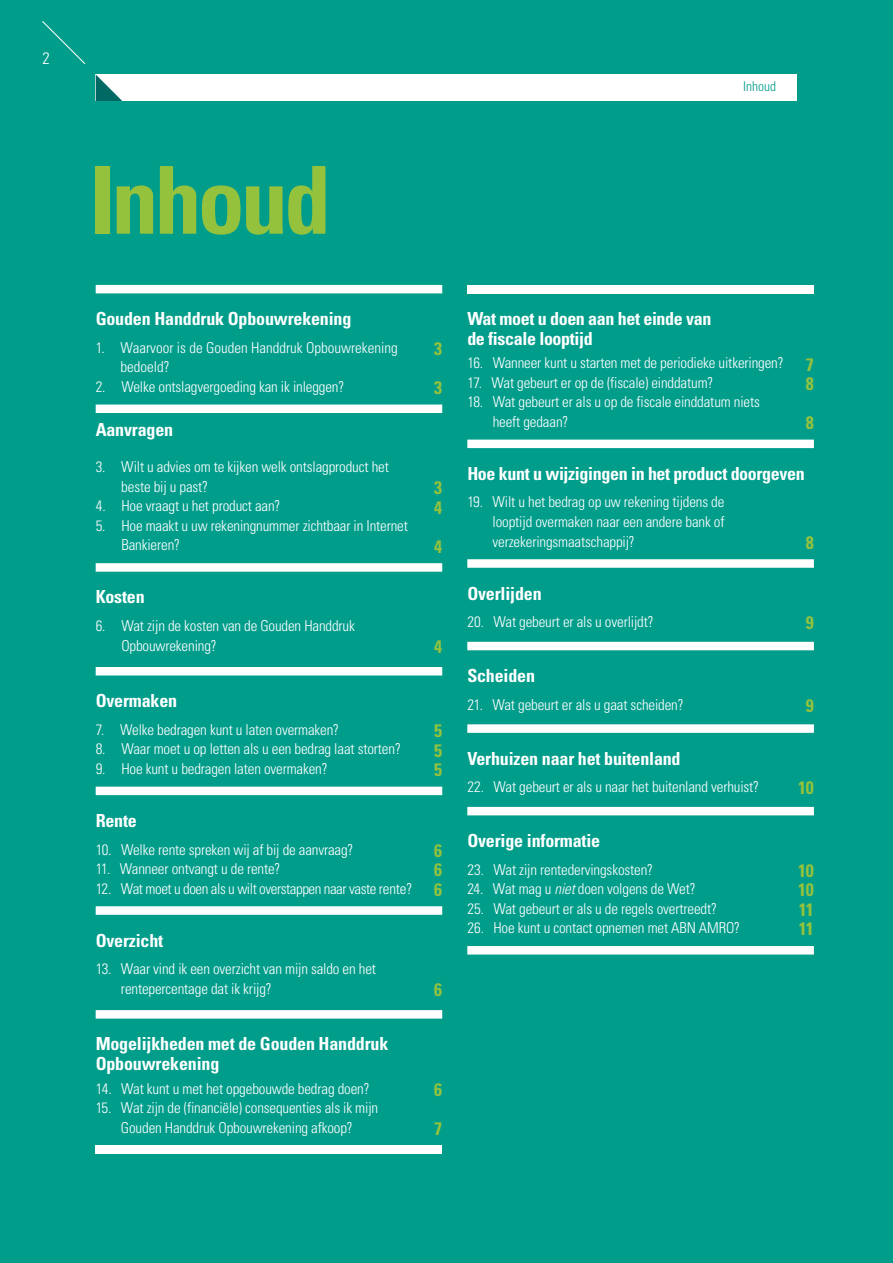
<style>
.page{position:relative;width:893px;height:1263px;background:#009d8b}
.page>*{position:absolute;margin:0;border:0;box-sizing:border-box;transform-origin:0 0}
.t1{font:700 condensed 93.75px "Univers LT Std";letter-spacing:-.04em;color:#94c23d}
.t2{font:700 condensed 18px/19.5px "Univers LT Std";letter-spacing:-.01em;color:#fff}
.t3{font:700 condensed 18px/19.5px "Univers LT Std";letter-spacing:-.02em;color:#94c23d}
.t4{font:300 condensed 16.5px "Univers LT Std";color:#fff}
.t5{font:300 condensed 15px/19.5px "Univers LT Std";letter-spacing:-.01em;color:#fff}
.t6{font:300 condensed 15px "Univers LT Std";letter-spacing:-.03em;color:#fff}
.t7{font:300 condensed 13.5px "Univers LT Std";color:#009d8b}
.s1{font-style:italic}
</style>
<div class="page">
<div style="left:96px;top:74px;width:701px;height:27px;background:#fff"></div>
<svg style="left:96px;top:75px;width:26px;height:26px"></svg>
<svg style="left:42px;top:21px;width:44px;height:43px"></svg>
<svg style="left:96px;top:285px;width:346px;height:128px"></svg>
<svg style="left:96px;top:563px;width:346px;height:9px;background:#f1f9f8"></svg>
<div style="left:96px;top:667px;width:346px;height:8px;background:#fff"></div>
<div style="left:96px;top:787px;width:346px;height:8px;background:#fff"></div>
<svg style="left:96px;top:906px;width:346px;height:9px;background:#f1f9f8"></svg>
<svg style="left:96px;top:1010px;width:346px;height:8px;background:#fbfdfd"></svg>
<div style="left:96px;top:1145px;width:346px;height:9px;background:#fff"></div>
<div style="left:467px;top:285px;width:347px;height:8px;background:#fff"></div>
<div style="left:467px;top:440px;width:347px;height:8px;background:#fff"></div>
<svg style="left:467px;top:559px;width:347px;height:9px;background:#f0f9f8"></svg>
<div style="left:467px;top:642px;width:347px;height:8px;background:#fff"></div>
<svg style="left:467px;top:724px;width:347px;height:9px;background:#f0f9f8"></svg>
<div style="left:467px;top:807px;width:347px;height:8px;background:#fff"></div>
<svg style="left:467px;top:946px;width:347px;height:8px;background:#fdfefe"></svg>
<p class="t4" style="left:42px;top:48px;width:9px">2</p>
<h1 class="t1" style="left:89px;top:143px;width:243px">Inhoud</h1>
<p class="t7" style="left:743px;top:78px;width:34px">Inhoud</p>
<p class="t2" style="left:96px;top:309px;width:257px">Gouden Handdruk Opbouwrekening</p>
<p class="t5" style="left:121px;top:338px;width:279px;text-indent:-25px">1. Waarvoor is de Gouden Handdruk Opbouwrekening bedoeld?</p>
<p class="t5" style="left:96px;top:377px;width:250px">2. Welke ontslagvergoeding kan ik inleggen?</p>
<p class="t2" style="left:96px;top:420px;width:79px">Aanvragen</p>
<p class="t5" style="left:121px;top:457px;width:269px;text-indent:-26px">3. Wilt u advies om te kijken welk ontslagproduct het beste bij u past?</p>
<p class="t5" style="left:96px;top:496px;width:186px">4. Hoe vraagt u het product aan?</p>
<p class="t5" style="left:121px;top:516px;width:288px;text-indent:-26px">5. Hoe maakt u uw rekeningnummer zichtbaar in Internet<br>Bankieren?</p>
<p class="t2" style="left:96px;top:587px;width:51px">Kosten</p>
<p class="t5" style="left:121px;top:616px;width:235px;text-indent:-26px">6. Wat zijn de kosten van de Gouden Handdruk<br>Opbouwrekening?</p>
<p class="t2" style="left:96px;top:691px;width:83px">Overmaken</p>
<p class="t5" style="left:96px;top:720px;width:245px">7. Welke bedragen kunt u laten overmaken?</p>
<p class="t5" style="left:96px;top:739px;width:307px">8. Waar moet u op letten als u een bedrag laat storten?</p>
<p class="t5" style="left:96px;top:759px;width:233px">9. Hoe kunt u bedragen laten overmaken?</p>
<p class="t2" style="left:96px;top:811px;width:43px">Rente</p>
<p class="t5" style="left:96px;top:839px;width:259px">10. Welke rente spreken wij af bij de aanvraag?</p>
<p class="t5" style="left:96px;top:859px;width:186px">11. Wanneer ontvangt u de rente?</p>
<p class="t6" style="left:96px;top:879px;width:318px">12. Wat moet u doen als u wilt overstappen naar vaste rente?</p>
<p class="t2" style="left:96px;top:930px;width:69px">Overzicht</p>
<p class="t5" style="left:121px;top:959px;width:257px;text-indent:-25px">13. Waar vind ik een overzicht van mijn saldo en het rentepercentage dat ik krijg?</p>
<p class="t2" style="left:96px;top:1034px;width:294px">Mogelijkheden met de Gouden Handdruk<br>Opbouwrekening</p>
<p class="t5" style="left:96px;top:1078px;width:275px">14. Wat kunt u met het opgebouwde bedrag doen?</p>
<p class="t5" style="left:96px;top:1098px;width:284px;text-align:center">15. Wat zijn de (financiële) consequenties als ik mijn<br>Gouden Handdruk Opbouwrekening afkoop?</p>
<p class="t3" style="left:434px;top:329px;width:9px;line-height:39px">3<br>3</p>
<p class="t3" style="left:434px;top:478px;width:9px">3<br>4</p>
<p class="t3" style="left:434px;top:536px;width:9px">4</p>
<p class="t3" style="left:434px;top:636px;width:9px">4</p>
<p class="t3" style="left:434px;top:721px;width:9px;text-align:justify">5<br>5<br>5</p>
<p class="t3" style="left:434px;top:840px;width:9px;text-align:justify">6<br>6<br>6</p>
<p class="t3" style="left:434px;top:980px;width:9px">6</p>
<p class="t3" style="left:434px;top:1070px;width:9px;line-height:39px">6<br>7</p>
<p class="t2" style="left:467px;top:309px;width:246px">Wat moet u doen aan het einde van de fiscale looptijd</p>
<p class="t5" style="left:467px;top:353px;width:318px">16. Wanneer kunt u starten met de periodieke uitkeringen?</p>
<p class="t5" style="left:467px;top:373px;width:248px">17. Wat gebeurt er op de (fiscale) einddatum?</p>
<p class="t5" style="left:493px;top:392px;width:269px;text-indent:-25px">18. Wat gebeurt er als u op de fiscale einddatum niets heeft gedaan?</p>
<p class="t3" style="left:806px;top:354px;width:9px">7<br>8</p>
<p class="t3" style="left:806px;top:413px;width:9px">8</p>
<p class="t2" style="left:467px;top:464px;width:339px">Hoe kunt u wijzigingen in het product doorgeven</p>
<p class="t5" style="left:493px;top:492px;width:234px;text-align:justify;text-indent:-25px">19. Wilt u het bedrag op uw rekening tijdens de looptijd overmaken naar een andere bank of verzekeringsmaatschappij?</p>
<p class="t3" style="left:806px;top:532px;width:9px">8</p>
<p class="t2" style="left:467px;top:583px;width:76px">Overlijden</p>
<p class="t5" style="left:467px;top:612px;width:188px">20. Wat gebeurt er als u overlijdt?</p>
<p class="t3" style="left:806px;top:613px;width:9px">9</p>
<p class="t2" style="left:467px;top:666px;width:69px">Scheiden</p>
<p class="t5" style="left:467px;top:695px;width:218px">21. Wat gebeurt er als u gaat scheiden?</p>
<p class="t3" style="left:806px;top:696px;width:9px">9</p>
<p class="t2" style="left:467px;top:748px;width:215px">Verhuizen naar het buitenland</p>
<p class="t5" style="left:467px;top:777px;width:293px">22. Wat gebeurt er als u naar het buitenland verhuist?</p>
<p class="t3" style="left:798px;top:777px;width:17px">10</p>
<p class="t2" style="left:467px;top:831px;width:134px">Overige informatie</p>
<p class="t5" style="left:467px;top:860px;width:187px">23. Wat zijn rentedervingskosten?</p>
<p class="t5" style="left:467px;top:879px;width:230px">24. Wat mag u <span class="s1">niet</span> doen volgens de Wet?</p>
<p class="t5" style="left:467px;top:899px;width:251px">25. Wat gebeurt er als u de regels overtreedt?</p>
<p class="t5" style="left:467px;top:918px;width:274px">26. Hoe kunt u contact opnemen met ABN AMRO?</p>
<p class="t3" style="left:798px;top:861px;width:17px;text-align:justify">10<br>10<br>11<br>11</p>
</div>
